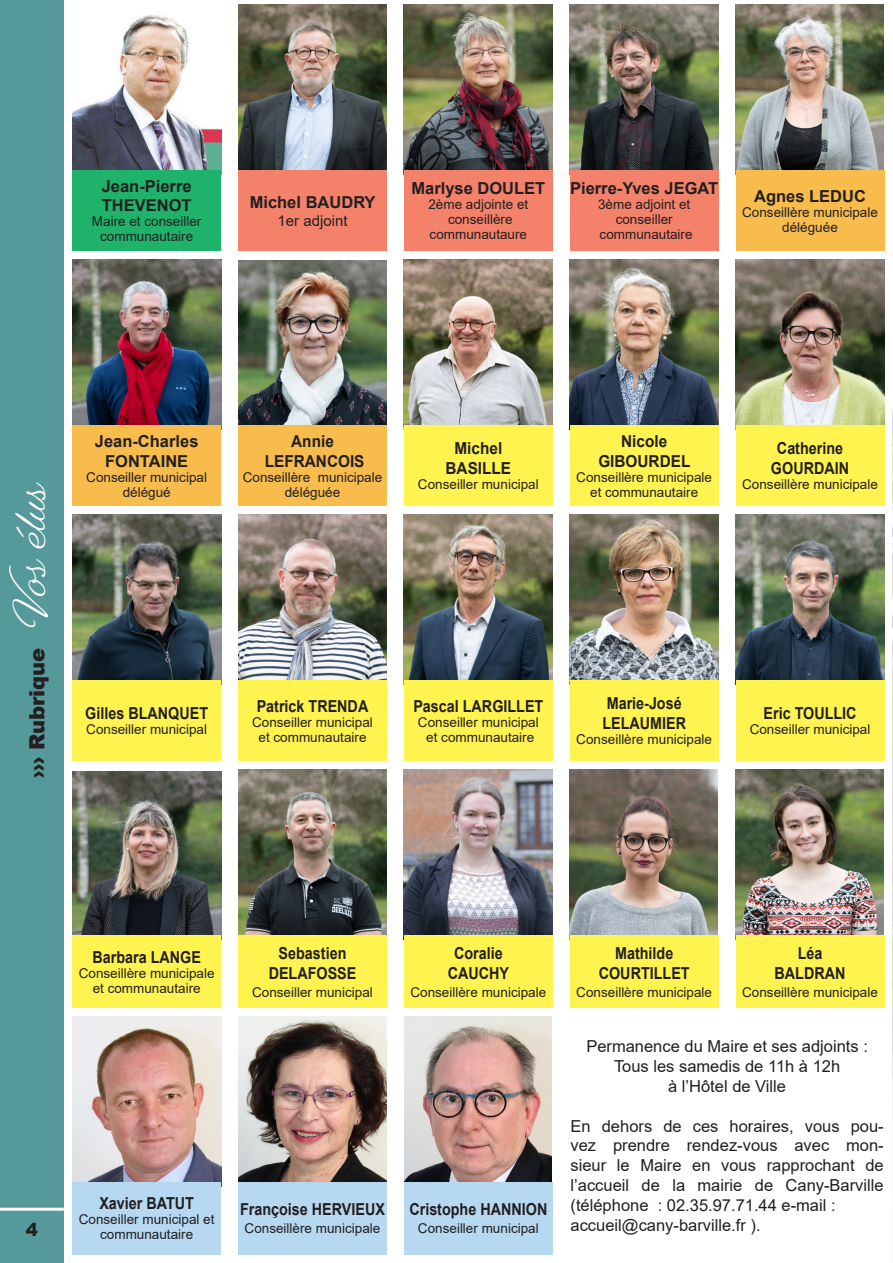
<style>
.page{position:relative;width:893px;height:1263px;background:#fff}
.page>*{position:absolute;margin:0;border:0;box-sizing:border-box;transform-origin:0 0}
.t1{font:900 21px "Arial";color:#231f20}
.t2{font:900 18px "Arial";color:#231f20}
.t3{font:16.5px/19.8px "Arial";color:#231f20;text-align:justify}
.t4{font:700 16.5px "Arial";color:#231f20;scale:.87 1}
.t5{font:700 16.5px "Arial";color:#231f20}
.t6{font:700 16.5px "Arial";color:#231f20;scale:.93 1}
.t7{font:15px "Arial";color:#231f20}
.t8{font:13.5px/15px "Arial";color:#231f20;text-align:center}
.s1{font-family:"Gautreaux";font-weight:500;font-size:45px;color:#fff}
</style>
<div class="page">
<div style="left:0;top:0;width:64px;height:1263px;background:#55999b"></div>
<hr style="left:0;top:1208px;width:64px;height:3px;background:#fff">
<img style="left:892px;top:411px;width:1px;height:706px">
<img style="left:72px;top:14px;width:149px;height:156px">
<img style="left:404px;top:4px;width:149px;height:166px">
<img style="left:570px;top:4px;width:149px;height:166px">
<img style="left:238px;top:4px;width:149px;height:166px">
<img style="left:736px;top:4px;width:148px;height:166px">
<img style="left:72px;top:259px;width:149px;height:166px">
<img style="left:238px;top:260px;width:149px;height:165px">
<img style="left:404px;top:259px;width:149px;height:166px">
<img style="left:404px;top:514px;width:148px;height:166px">
<img style="left:570px;top:514px;width:149px;height:166px">
<img style="left:570px;top:259px;width:149px;height:166px">
<img style="left:736px;top:259px;width:148px;height:166px">
<img style="left:72px;top:514px;width:149px;height:166px">
<img style="left:238px;top:514px;width:149px;height:166px">
<img style="left:570px;top:770px;width:147px;height:165px">
<img style="left:736px;top:514px;width:148px;height:166px">
<img style="left:73px;top:771px;width:148px;height:164px">
<img style="left:72px;top:1016px;width:149px;height:166px">
<img style="left:404px;top:1016px;width:148px;height:166px">
<img style="left:238px;top:1016px;width:148px;height:166px">
<img style="left:238px;top:770px;width:149px;height:165px">
<img style="left:404px;top:770px;width:149px;height:165px">
<img style="left:736px;top:770px;width:147px;height:165px">
<div style="left:238px;top:170px;width:149px;height:81px;background:#f4816a"></div>
<div style="left:72px;top:170px;width:149px;height:81px;background:#1eb26a"></div>
<div style="left:404px;top:170px;width:149px;height:81px;background:#f4816a"></div>
<div style="left:570px;top:170px;width:149px;height:81px;background:#f4816a"></div>
<div style="left:736px;top:170px;width:148px;height:81px;background:#f7bc4c"></div>
<div style="left:72px;top:425px;width:149px;height:81px;background:#f7bc4c"></div>
<div style="left:238px;top:425px;width:149px;height:81px;background:#f7bc4c"></div>
<div style="left:404px;top:425px;width:149px;height:81px;background:#fff34f"></div>
<div style="left:570px;top:425px;width:149px;height:81px;background:#fff34f"></div>
<div style="left:736px;top:425px;width:148px;height:81px;background:#fff34f"></div>
<div style="left:72px;top:680px;width:149px;height:81px;background:#fff34f"></div>
<div style="left:238px;top:680px;width:149px;height:81px;background:#fff34f"></div>
<div style="left:238px;top:935px;width:149px;height:73px;background:#fff34f"></div>
<div style="left:238px;top:1182px;width:149px;height:72px;background:#b6d8f1"></div>
<div style="left:404px;top:680px;width:149px;height:81px;background:#fff34f"></div>
<div style="left:404px;top:935px;width:149px;height:73px;background:#fff34f"></div>
<div style="left:404px;top:1182px;width:149px;height:72px;background:#b6d8f1"></div>
<div style="left:570px;top:680px;width:149px;height:81px;background:#fff34f"></div>
<div style="left:570px;top:935px;width:149px;height:73px;background:#fff34f"></div>
<div style="left:736px;top:680px;width:148px;height:81px;background:#fff34f"></div>
<div style="left:736px;top:935px;width:148px;height:73px;background:#fff34f"></div>
<div style="left:72px;top:935px;width:149px;height:73px;background:#fff34f"></div>
<div style="left:72px;top:1182px;width:149px;height:72px;background:#b6d8f1"></div>
<p class="t5" style="left:102px;top:174px;width:91px">Jean-Pierre</p>
<p class="t5" style="left:102px;top:194px;width:91px">THEVENOT</p>
<p class="t8" style="left:92px;top:214px;width:111px">Maire et conseiller</p>
<p class="t8" style="left:100px;top:229px;width:95px">communautaire</p>
<p class="t5" style="left:250px;top:190px;width:127px">Michel BAUDRY</p>
<p class="t7" style="left:277px;top:210px;width:72px">1er adjoint</p>
<p class="t5" style="left:411px;top:177px;width:135px">Marlyse DOULET</p>
<p class="t8" style="left:428px;top:197px;width:101px">2ème adjointe et</p>
<p class="t8" style="left:448px;top:212px;width:66px">conseillère</p>
<p class="t8" style="left:430px;top:227px;width:99px">communautaure</p>
<p class="t5" style="left:570px;top:177px;width:150px">Pierre-Yves JEGAT</p>
<p class="t8" style="left:598px;top:197px;width:94px">3ème adjoint et</p>
<p class="t8" style="left:616px;top:212px;width:59px">conseiller</p>
<p class="t8" style="left:600px;top:227px;width:95px">communautaire</p>
<p class="t5" style="left:754px;top:184px;width:113px">Agnes LEDUC</p>
<p class="t8" style="left:742px;top:204px;width:137px">Conseillère municipale déléguée</p>
<p class="t1" style="left:22px;top:778px;width:299px;rotate:-90deg">››› Rubrique <span class="s1">Vos élus</span></p>
<p class="t5" style="left:95px;top:429px;width:105px">Jean-Charles</p>
<p class="t5" style="left:105px;top:449px;width:85px">FONTAINE</p>
<p class="t8" style="left:86px;top:469px;width:122px">Conseiller municipal délégué</p>
<p class="t6" style="left:291px;top:429px;width:47px">Annie</p>
<p class="t6" style="left:265px;top:449px;width:109px">LEFRANCOIS</p>
<p class="t8" style="left:243px;top:469px;width:141px">Conseillère municipale déléguée</p>
<p class="t6" style="left:454px;top:437px;width:53px">Michel</p>
<p class="t6" style="left:446px;top:457px;width:72px">BASILLE</p>
<p class="t8" style="left:418px;top:477px;width:122px">Conseiller municipal</p>
<p class="t6" style="left:621px;top:429px;width:51px">Nicole</p>
<p class="t6" style="left:598px;top:449px;width:101px">GIBOURDEL</p>
<p class="t8" style="left:576px;top:469px;width:137px">Conseillère municipale</p>
<p class="t8" style="left:590px;top:484px;width:110px">et communautaire</p>
<p class="t4" style="left:777px;top:437px;width:78px">Catherine</p>
<p class="t4" style="left:771px;top:457px;width:91px">GOURDAIN</p>
<p class="t8" style="left:742px;top:477px;width:137px">Conseillère municipale</p>
<p class="t4" style="left:85px;top:702px;width:143px">Gilles BLANQUET</p>
<p class="t8" style="left:86px;top:722px;width:122px">Conseiller municipal</p>
<p class="t4" style="left:257px;top:694px;width:130px">Patrick TRENDA</p>
<p class="t8" style="left:252px;top:714px;width:122px">Conseiller municipal</p>
<p class="t8" style="left:258px;top:729px;width:110px">et communautaire</p>
<p class="t4" style="left:413px;top:694px;width:151px">Pascal LARGILLET</p>
<p class="t8" style="left:418px;top:714px;width:122px">Conseiller municipal</p>
<p class="t8" style="left:426px;top:729px;width:110px">et communautaire</p>
<p class="t4" style="left:607px;top:692px;width:88px">Marie-José</p>
<p class="t4" style="left:602px;top:712px;width:98px">LELAUMIER</p>
<p class="t8" style="left:576px;top:732px;width:137px">Conseillère municipale</p>
<p class="t4" style="left:763px;top:702px;width:108px">Eric TOULLIC</p>
<p class="t8" style="left:750px;top:722px;width:122px">Conseiller municipal</p>
<p class="t2" style="left:26px;top:1217px;width:14px">4</p>
<p class="t4" style="left:92px;top:945px;width:126px">Barbara LANGE</p>
<p class="t8" style="left:79px;top:965px;width:137px">Conseillère municipale et communautaire</p>
<p class="t4" style="left:99px;top:1192px;width:110px">Xavier BATUT</p>
<p class="t8" style="left:79px;top:1212px;width:137px">Conseiller municipal et</p>
<p class="t8" style="left:100px;top:1227px;width:95px">communautaire</p>
<p class="t4" style="left:279px;top:941px;width:79px">Sebastien</p>
<p class="t4" style="left:269px;top:961px;width:102px">DELAFOSSE</p>
<p class="t8" style="left:252px;top:984px;width:122px">Conseiller municipal</p>
<p class="t4" style="left:240px;top:1198px;width:168px">Françoise HERVIEUX</p>
<p class="t8" style="left:245px;top:1221px;width:137px">Conseillère municipale</p>
<p class="t4" style="left:454px;top:941px;width:57px">Coralie</p>
<p class="t4" style="left:448px;top:961px;width:72px">CAUCHY</p>
<p class="t8" style="left:410px;top:984px;width:137px">Conseillère municipale</p>
<p class="t4" style="left:409px;top:1198px;width:160px">Cristophe HANNION</p>
<p class="t8" style="left:418px;top:1221px;width:122px">Conseiller municipal</p>
<p class="t4" style="left:615px;top:941px;width:68px">Mathilde</p>
<p class="t4" style="left:599px;top:961px;width:106px">COURTILLET</p>
<p class="t8" style="left:576px;top:984px;width:137px">Conseillère municipale</p>
<p class="t4" style="left:798px;top:941px;width:30px">Léa</p>
<p class="t4" style="left:775px;top:961px;width:83px">BALDRAN</p>
<p class="t8" style="left:742px;top:984px;width:137px">Conseillère municipale</p>
<p class="t3" style="left:586px;top:1036px;width:283px">Permanence du Maire et ses adjoints :</p>
<p class="t3" style="left:614px;top:1056px;width:228px">Tous les samedis de 11h à 12h</p>
<p class="t3" style="left:668px;top:1076px;width:120px">à l’Hôtel de Ville</p>
<p class="t3" style="left:571px;top:1116px;width:315px">En dehors de ces horaires, vous pou&shy;vez prendre rendez-vous avec mon&shy;sieur le Maire en vous rapprochant de l’accueil de la mairie de Cany-Barville (téléphone : 02.35.97.71.44 e-mail :</p>
<p class="t3" style="left:571px;top:1215px;width:192px">accueil@cany-barville.fr ).</p>
</div>
